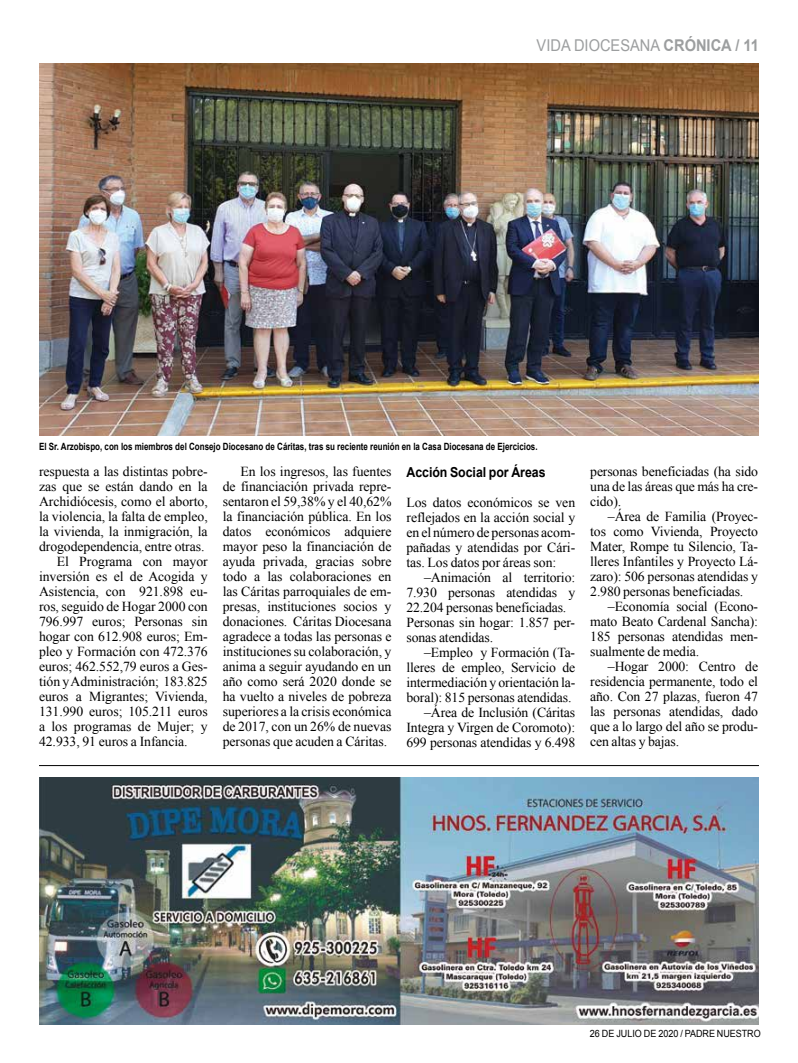
<style>
.page{position:relative;width:798px;height:1063px;background:#fff}
.page>*{position:absolute;margin:0;border:0;box-sizing:border-box;transform-origin:0 0}
.t1{font:16.25px "Arial";color:#9c9e9f;scale:.9 1}
.t2{font:13.75px/15px "Times New Roman";letter-spacing:-.005em;color:#000;text-align:justify}
.t3{font:700 13.75px "Arial";letter-spacing:-.005em;color:#000;scale:.9 1}
.t4{font:700 10px "Arial";color:#000;scale:.8 1}
.t5{font:10px "Arial";color:#000;scale:.9 1}
.s1{font-weight:700}
</style>
<div class="page">
<img style="left:39px;top:777px;width:719px;height:247px">
<hr style="left:39px;top:765px;width:719px;height:1px;background:#000">
<img style="left:39px;top:64px;width:719px;height:372px">
<p class="t1" style="left:536px;top:34px;width:248px">VIDA DIOCESANA <span class="s1">CRÓNICA / 11</span></p>
<p class="t4" style="left:39px;top:440px;width:624px">El Sr. Arzobispo, con los miembros del Consejo Diocesano de Cáritas, tras su reciente reunión en la Casa Diocesana de Ejercicios.</p>
<p class="t2" style="left:39px;top:464px;width:170px">respuesta a las distintas pobre-</p>
<p class="t2" style="left:39px;top:479px;width:170px">zas que se están dando en la</p>
<p class="t2" style="left:39px;top:494px;width:170px">Archidiócesis, como el aborto,</p>
<p class="t2" style="left:39px;top:509px;width:170px">la violencia, la falta de empleo,</p>
<p class="t2" style="left:39px;top:524px;width:170px">la vivienda, la inmigración, la</p>
<p class="t2" style="left:39px;top:539px;width:167px">drogodependencia, entre otras.</p>
<p class="t2" style="left:57px;top:554px;width:152px">El Programa con mayor</p>
<p class="t2" style="left:39px;top:569px;width:170px">inversión es el de Acogida y</p>
<p class="t2" style="left:39px;top:584px;width:170px">Asistencia, con 921.898 eu-</p>
<p class="t2" style="left:39px;top:599px;width:170px">ros, seguido de Hogar 2000 con</p>
<p class="t2" style="left:39px;top:614px;width:170px">796.997 euros; Personas sin</p>
<p class="t2" style="left:39px;top:629px;width:170px">hogar con 612.908 euros; Em-</p>
<p class="t2" style="left:39px;top:644px;width:170px">pleo y Formación con 472.376</p>
<p class="t2" style="left:39px;top:659px;width:170px">euros; 462.552,79 euros a Ges-</p>
<p class="t2" style="left:39px;top:674px;width:170px">tión y Administración; 183.825</p>
<p class="t2" style="left:39px;top:689px;width:170px">euros a Migrantes; Vivienda,</p>
<p class="t2" style="left:39px;top:704px;width:170px">131.990 euros; 105.211 euros</p>
<p class="t2" style="left:39px;top:719px;width:170px">a los programas de Mujer; y</p>
<p class="t2" style="left:39px;top:734px;width:150px">42.933, 91 euros a Infancia.</p>
<p class="t2" style="left:223px;top:464px;width:170px;text-indent:18px">En los ingresos, las fuentes de financiación privada repre&shy;sentaron el 59,38% y el 40,62% la financiación pública. En los datos económicos adquiere mayor peso la financiación de ayuda privada, gracias sobre todo a las colaboraciones en las Cáritas parroquiales de em&shy;presas, instituciones socios y donaciones. Cáritas Diocesana agradece a todas las personas e instituciones su colaboración, y anima a seguir ayudando en un año como será 2020 donde se ha vuelto a niveles de pobreza superiores a la crisis económica de 2017, con un 26% de nuevas personas que acuden a Cáritas.</p>
<p class="t3" style="left:406px;top:463px;width:156px">Acción Social por Áreas</p>
<p class="t2" style="left:406px;top:495px;width:170px">Los datos económicos se ven reflejados en la acción social y en el número de personas acom&shy;pañadas y atendidas por Cári&shy;tas. Los datos por áreas son:</p>
<p class="t2" style="left:406px;top:570px;width:170px;text-align:left;text-indent:18px">–Animación al territorio:<br>7.930 personas atendidas y<br>22.204 personas beneficiadas.<br>Personas sin hogar: 1.857 per&shy;sonas atendidas.</p>
<p class="t2" style="left:406px;top:645px;width:170px;text-align:right">–Empleo y Formación (Ta&shy;lleres de empleo, Servicio de intermediación y orientación la&shy;boral): 815 personas atendidas. –Área de Inclusión (Cáritas<br>Integra y Virgen de Coromoto):<br>699 personas atendidas y 6.498</p>
<p class="t2" style="left:590px;top:464px;width:169px">personas beneficiadas (ha sido una de las áreas que más ha cre&shy;cido).</p>
<p class="t2" style="left:590px;top:509px;width:169px;text-indent:18px">–Área de Familia (Proyec&shy;tos como Vivienda, Proyecto Mater, Rompe tu Silencio, Ta&shy;lleres Infantiles y Proyecto Lá&shy;zaro): 506 personas atendidas y 2.980 personas beneficiadas.</p>
<p class="t2" style="left:590px;top:599px;width:169px;text-indent:18px">–Economía social (Econo&shy;mato Beato Cardenal Sancha):<br>185 personas atendidas men&shy;sualmente de media.</p>
<p class="t2" style="left:590px;top:659px;width:169px;text-indent:18px">–Hogar 2000: Centro de residencia permanente, todo el año. Con 27 plazas, fueron 47 las personas atendidas, dado que a lo largo del año se produ&shy;cen altas y bajas.</p>
<p class="t5" style="left:589px;top:1027px;width:191px">26 DE JULIO DE 2020 / PADRE NUESTRO</p>
</div>
